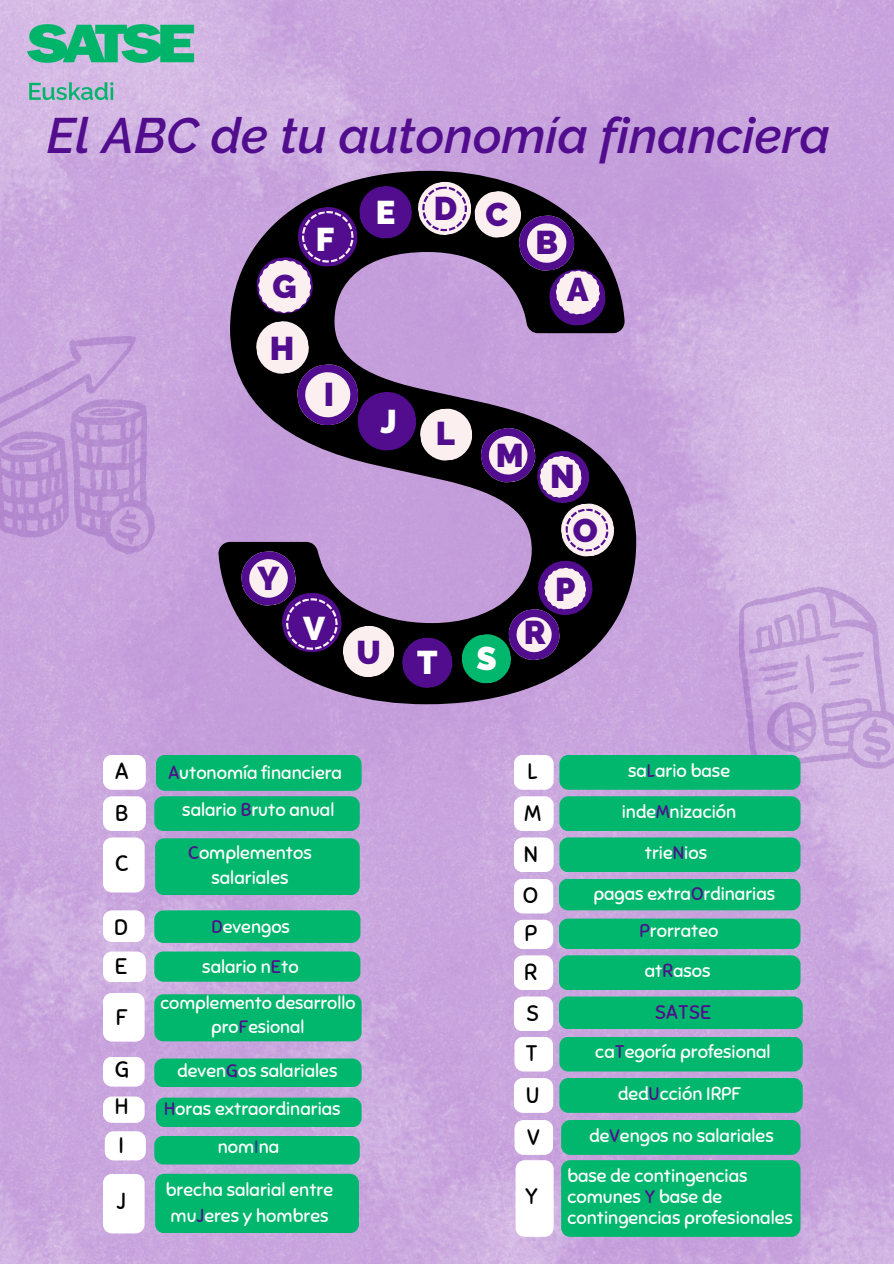
<style>
.page{position:relative;width:894px;height:1264px;background:#fff}
.page>*{position:absolute;margin:0;border:0;box-sizing:border-box;transform-origin:0 0}
.t1{font:italic 600 49.5px "SATSE";color:#510d8d}
.t2{font:32.7px "SATSE Black";color:#510d8d}
.t3{font:32.7px "SATSE Black";color:#fff}
.t4{font:22.5px "Sniglet";color:#000}
.t5{font:19.65px "Sniglet";color:#510d8d}
.t6{font:18.15px/25.2px "Sniglet";color:#fff}
.t7{font:17.85px/24.8px "Sniglet";color:#fff;text-align:center}
.s1{color:#510d8d}
.s2{color:#264191}
</style>
<div class="page">
<img style="left:0;top:0;width:893px;height:1263px">
<svg style="left:218px;top:171px;width:418px;height:533px;background:#997caa"></svg>
<img style="left:2px;top:0;width:216px;height:124px">
<svg style="left:738px;top:586px;width:155px;height:182px;background:#cbacde"></svg>
<svg style="left:0;top:336px;width:155px;height:218px;background:#c19cd8"></svg>
<svg style="left:239px;top:180px;width:376px;height:509px;background:#7e668e"></svg>
<div style="left:103px;top:755px;width:43px;height:34px;background:#fff;border-radius:9px"></div>
<div style="left:103px;top:796px;width:43px;height:35px;background:#fff;border-radius:9px"></div>
<div style="left:103px;top:837px;width:42px;height:55px;background:#fff;border-radius:9px"></div>
<div style="left:103px;top:910px;width:41px;height:32px;background:#fff;border-radius:9px"></div>
<div style="left:103px;top:951px;width:43px;height:31px;background:#fff;border-radius:9px"></div>
<div style="left:103px;top:992px;width:42px;height:49px;background:#fff;border-radius:9px"></div>
<div style="left:156px;top:755px;width:205px;height:35px;background:#00b76d;border-radius:9px"></div>
<div style="left:155px;top:838px;width:204px;height:57px;background:#00b76d;border-radius:9px"></div>
<div style="left:154px;top:910px;width:206px;height:32px;background:#00b76d;border-radius:9px"></div>
<div style="left:154px;top:951px;width:206px;height:30px;background:#00b76d;border-radius:9px"></div>
<div style="left:154px;top:994px;width:207px;height:47px;background:#00b76d;border-radius:9px"></div>
<div style="left:154px;top:1058px;width:207px;height:29px;background:#00b76d;border-radius:9px"></div>
<div style="left:156px;top:1097px;width:205px;height:30px;background:#00b76d;border-radius:9px"></div>
<div style="left:154px;top:1135px;width:205px;height:29px;background:#00b76d;border-radius:9px"></div>
<div style="left:154px;top:796px;width:205px;height:35px;background:#00b76d;border-radius:9px"></div>
<div style="left:103px;top:1056px;width:41px;height:30px;background:#fff;border-radius:9px"></div>
<div style="left:103px;top:1096px;width:41px;height:26px;background:#fff;border-radius:9px"></div>
<div style="left:559px;top:755px;width:241px;height:34px;background:#00b76d;border-radius:9px"></div>
<div style="left:559px;top:796px;width:241px;height:35px;background:#00b76d;border-radius:9px"></div>
<div style="left:513px;top:755px;width:40px;height:34px;background:#fff;border-radius:9px"></div>
<div style="left:513px;top:796px;width:40px;height:35px;background:#fff;border-radius:9px"></div>
<div style="left:559px;top:837px;width:241px;height:35px;background:#00b76d;border-radius:9px"></div>
<div style="left:513px;top:837px;width:40px;height:35px;background:#fff;border-radius:9px"></div>
<div style="left:558px;top:878px;width:242px;height:32px;background:#00b76d;border-radius:9px"></div>
<div style="left:558px;top:918px;width:242px;height:31px;background:#00b76d;border-radius:9px"></div>
<div style="left:513px;top:878px;width:40px;height:35px;background:#fff;border-radius:9px"></div>
<div style="left:513px;top:919px;width:40px;height:30px;background:#fff;border-radius:9px"></div>
<div style="left:558px;top:955px;width:242px;height:35px;background:#00b76d;border-radius:9px"></div>
<div style="left:513px;top:955px;width:40px;height:35px;background:#fff;border-radius:9px"></div>
<div style="left:558px;top:996px;width:244px;height:33px;background:#00b76d;border-radius:9px"></div>
<div style="left:559px;top:1036px;width:243px;height:35px;background:#00b76d;border-radius:9px"></div>
<div style="left:513px;top:996px;width:40px;height:35px;background:#fff;border-radius:9px"></div>
<div style="left:514px;top:1036px;width:39px;height:35px;background:#fff;border-radius:9px"></div>
<div style="left:559px;top:1077px;width:243px;height:35px;background:#00b76d;border-radius:9px"></div>
<div style="left:513px;top:1077px;width:40px;height:35px;background:#fff;border-radius:9px"></div>
<div style="left:105px;top:1131px;width:41px;height:29px;background:#fff;border-radius:9px"></div>
<div style="left:561px;top:1119px;width:239px;height:35px;background:#00b76d;border-radius:9px"></div>
<div style="left:514px;top:1119px;width:39px;height:35px;background:#fff;border-radius:9px"></div>
<div style="left:155px;top:1173px;width:204px;height:60px;background:#00b76d;border-radius:9px"></div>
<div style="left:103px;top:1173px;width:42px;height:60px;background:#fff;border-radius:9px"></div>
<div style="left:561px;top:1160px;width:239px;height:76px;background:#00b76d;border-radius:9px"></div>
<div style="left:515px;top:1160px;width:38px;height:76px;background:#fff;border-radius:9px"></div>
<p class="t1" style="left:47px;top:107px;width:784px">El ABC de tu autonomía financiera</p>
<p class="t2" style="left:272px;top:267px;width:26px">G</p>
<p class="t2" style="left:270px;top:329px;width:26px">H</p>
<p class="t3" style="left:315px;top:220px;width:20px">F</p>
<p class="t2" style="left:324px;top:375px;width:12px">I</p>
<p class="t2" style="left:257px;top:559px;width:23px">Y</p>
<p class="t3" style="left:303px;top:609px;width:24px">V</p>
<p class="t3" style="left:376px;top:193px;width:21px">E</p>
<p class="t2" style="left:433px;top:189px;width:25px">D</p>
<p class="t2" style="left:485px;top:195px;width:24px">C</p>
<h1 class="t2" style="left:535px;top:224px;width:24px">B</h1>
<p class="t2" style="left:566px;top:270px;width:23px">A</p>
<p class="t3" style="left:380px;top:402px;width:18px">J</p>
<p class="t2" style="left:436px;top:414px;width:21px">L</p>
<p class="t2" style="left:495px;top:436px;width:29px">M</p>
<p class="t2" style="left:550px;top:457px;width:26px">N</p>
<p class="t2" style="left:573px;top:511px;width:27px">O</p>
<p class="t2" style="left:555px;top:570px;width:22px">P</p>
<p class="t2" style="left:356px;top:633px;width:26px">U</p>
<p class="t3" style="left:417px;top:643px;width:22px">T</p>
<p class="t3" style="left:476px;top:639px;width:22px">S</p>
<p class="t2" style="left:523px;top:613px;width:24px">R</p>
<p class="t4" style="left:115px;top:758px;width:15px">A</p>
<p class="t6" style="left:168px;top:759px;width:175px"><span class="s1">A</span>utonomía financiera</p>
<p class="t4" style="left:115px;top:799px;width:15px">B</p>
<p class="t4" style="left:115px;top:849px;width:15px">C</p>
<p class="t6" style="left:182px;top:797px;width:154px">salario <span class="s1">B</span>ruto anual</p>
<p class="t6" style="left:188px;top:839px;width:125px;text-align:center"><span class="s1">C</span>omplementos salariales</p>
<p class="t4" style="left:114px;top:913px;width:15px">D</p>
<p class="t4" style="left:115px;top:952px;width:14px">E</p>
<p class="t4" style="left:116px;top:1003px;width:14px">F</p>
<p class="t4" style="left:115px;top:1055px;width:16px">G</p>
<p class="t4" style="left:115px;top:1092px;width:15px">H</p>
<p class="t4" style="left:118px;top:1131px;width:7px">I</p>
<p class="t4" style="left:116px;top:1187px;width:11px">J</p>
<p class="t6" style="left:211px;top:914px;width:80px"><span class="s1">D</span>evengos</p>
<p class="t6" style="left:202px;top:954px;width:98px">salario n<span class="s1">E</span>to</p>
<p class="t7" style="left:160px;top:990px;width:196px">complemento desarrollo pro<span class="s1">F</span>esional</p>
<p class="t6" style="left:177px;top:1058px;width:161px">deven<span class="s1">G</span>os salariales</p>
<p class="t6" style="left:164px;top:1096px;width:178px"><span class="s1">H</span>oras extraordinarias</p>
<p class="t6" style="left:218px;top:1134px;width:63px">nom<span class="s2">I</span>na</p>
<p class="t6" style="left:166px;top:1177px;width:169px">brecha salarial entre mu<span class="s1">J</span>eres y hombres</p>
<p class="t6" style="left:628px;top:758px;width:103px">sa<span class="s1">L</span>ario base</p>
<p class="t6" style="left:621px;top:799px;width:116px">inde<span class="s1">M</span>nización</p>
<p class="t4" style="left:527px;top:758px;width:12px">L</p>
<p class="t4" style="left:524px;top:799px;width:18px">M</p>
<p class="t4" style="left:523px;top:840px;width:16px">N</p>
<p class="t6" style="left:644px;top:840px;width:64px">trie<span class="s1">N</span>ios</p>
<p class="t4" style="left:523px;top:881px;width:17px">O</p>
<p class="t6" style="left:593px;top:881px;width:183px">pagas extra<span class="s1">O</span>rdinarias</p>
<p class="t4" style="left:524px;top:919px;width:14px">P</p>
<p class="t4" style="left:524px;top:958px;width:14px">R</p>
<p class="t6" style="left:644px;top:958px;width:67px">at<span class="s1">R</span>asos</p>
<p class="t5" style="left:654px;top:1000px;width:58px">SATSE</p>
<p class="t6" style="left:595px;top:1039px;width:177px">ca<span class="s1">T</span>egoría profesional</p>
<p class="t6" style="left:639px;top:917px;width:80px"><span class="s1">P</span>rorrateo</p>
<p class="t4" style="left:526px;top:999px;width:15px">S</p>
<p class="t4" style="left:525px;top:1039px;width:14px">T</p>
<p class="t4" style="left:525px;top:1081px;width:15px">U</p>
<p class="t6" style="left:618px;top:1081px;width:125px">ded<span class="s1">U</span>cción IRPF</p>
<p class="t4" style="left:527px;top:1122px;width:14px">V</p>
<p class="t6" style="left:589px;top:1123px;width:186px">de<span class="s1">V</span>engos no salariales</p>
<p class="t4" style="left:525px;top:1182px;width:14px">Y</p>
<p class="t6" style="left:567px;top:1165px;width:227px;line-height:21px">base de contingencias comunes <span class="s1">Y</span> base de contingencias profesionales</p>
</div>
